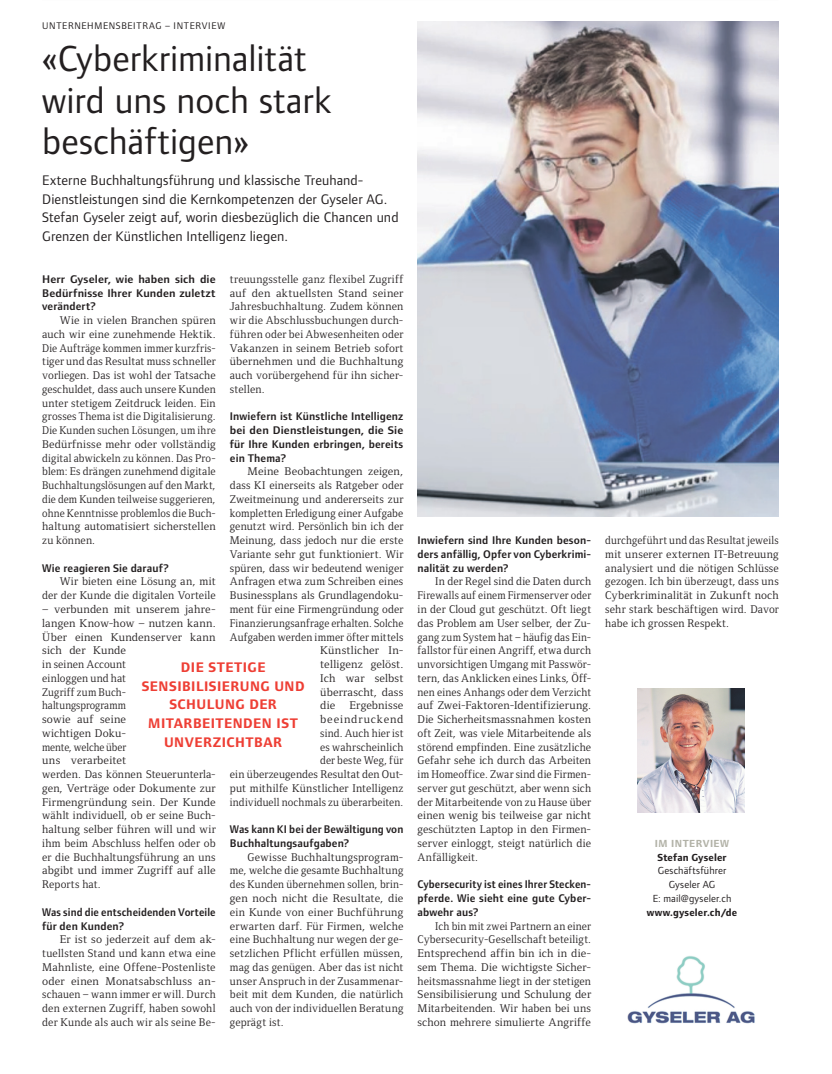
<style>
.page{position:relative;width:832px;height:1074px;background:#fff}
.page>*{position:absolute;margin:0;border:0;box-sizing:border-box;transform-origin:0 0}
.t1{font:37.5px/41.2px "Foundry Form Sans";letter-spacing:.005em;color:#231f20}
.t2{font:14.38px/18.8px "Foundry Form Sans";letter-spacing:.01em;color:#231f20}
.t3{font:700 14.38px/18.8px "Foundry Form Sans";letter-spacing:.035em;color:#ee3e34;text-align:center}
.t4{font:11.5px/13.8px "Foundry Form Serif";letter-spacing:.015em;color:#231f20;text-align:justify}
.t5{font:11.5px/13.8px "Foundry Form Serif";letter-spacing:.015em;color:#231f20;scale:1.05 1}
.t6{font:600 11.5px/13.8px "Foundry Form Sans";letter-spacing:.01em;color:#231f20;text-align:justify}
.t7{font:11.5px/13.8px "Foundry Form Serif";letter-spacing:.015em;color:#231f20;text-align:justify;scale:.96 1}
.t8{font:600 11.5px/13.8px "Foundry Form Sans";letter-spacing:.01em;color:#231f20;scale:.95 1}
.t9{font:600 11.5px/13.8px "Foundry Form Sans";letter-spacing:.01em;color:#231f20;text-align:justify;scale:1.05 1}
.t10{font:10.62px/13.8px "Foundry Form Sans";letter-spacing:.015em;color:#231f20;text-align:center}
.t11{font:700 10.62px "Foundry Form Sans";letter-spacing:.015em;color:#231f20}
.t12{font:700 10.62px "Foundry Form Sans";letter-spacing:.045em;color:#b2b2a7}
.t13{font:10px "Foundry Form Sans";letter-spacing:.065em;color:#231f20}
</style>
<div class="page">
<hr style="left:42px;top:0;width:737px;height:1px;background:#231f20">
<img style="left:637px;top:688px;width:108px;height:124px">
<img style="left:418px;top:21px;width:361px;height:495px">
<img style="left:627px;top:956px;width:128px;height:68px">
<p class="t13" style="left:42px;top:20px;width:184px">UNTERNEHMENSBEITRAG – INTERVIEW</p>
<h1 class="t1" style="left:42px;top:38px;width:291px">«Cyberkriminalität wird uns noch stark beschäftigen»</h1>
<p class="t2" style="left:42px;top:170px;width:358px">Externe Buchhaltungsführung und klassische Treuhand-Dienstleistungen sind die Kernkompetenzen der Gyseler AG.<br>Stefan Gyseler zeigt auf, worin diesbezüglich die Chancen und Grenzen der Künstlichen Intelligenz liegen.</p>
<p class="t9" style="left:42px;top:272px;width:167px">Herr Gyseler, wie haben sich die Bedürfnisse Ihrer Kunden zuletzt verändert?</p>
<p class="t4" style="left:42px;top:313px;width:175px;text-indent:18px">Wie in vielen Branchen spüren auch wir eine zunehmende Hektik.<br>Die Aufträge kommen immer kurzfris&shy;tiger und das Resultat muss schneller vorliegen. Das ist wohl der Tatsache geschuldet, dass auch unsere Kunden unter stetigem Zeitdruck leiden. Ein grosses Thema ist die Digitalisierung.<br>Die Kunden suchen Lösungen, um ihre Bedürfnisse mehr oder vollständig digital abwickeln zu können. Das Pro&shy;blem: Es drängen zunehmend digitale Buchhaltungslösungen auf den Markt, die dem Kunden teilweise suggerieren, ohne Kenntnisse problemlos die Buch&shy;haltung automatisiert sicherstellen zu können.</p>
<p class="t6" style="left:42px;top:561px;width:128px">Wie reagieren Sie darauf?</p>
<p class="t4" style="left:42px;top:574px;width:175px;text-align:right">Wir bieten eine Lösung an, mit der der Kunde die digitalen Vorteile</p>
<p class="t5" style="left:42px;top:602px;width:167px">– verbunden mit unserem jahre - langen Know-how – nutzen kann.<br>Über einen Kundenserver kann sich der Kunde<br>in seinen Account<br>einloggen und hat<br>Zugriff zum Buch -<br>haltungspro gramm<br>sowie auf seine<br>wichtigen Doku-<br>mente, welche über<br>uns verarbeitet<br>werden. Das können Steuerunterla&shy;gen, Verträge oder Dokumente zur<br>Firmengründung sein. Der Kunde wählt individuell, ob er seine Buch&shy;haltung selber führen will und wir ihm beim Abschluss helfen oder ob er die Buchhaltungsführung an uns abgibt und immer Zugriff auf alle<br>Reports hat.</p>
<p class="t8" style="left:42px;top:904px;width:184px">Was sind die entscheidenden Vorteile für den Kunden?</p>
<p class="t5" style="left:42px;top:932px;width:167px;text-align:justify;text-indent:18px">Er ist so jederzeit auf dem ak&shy;tuellsten Stand und kann etwa eine Mahnliste, eine Offene-Postenliste oder einen Monatsabschluss an&shy;schauen – wann immer er will. Durch den externen Zugriff, haben sowohl der Kunde als auch wir als seine Be-</p>
<p class="t4" style="left:230px;top:272px;width:175px">treuungsstelle ganz flexibel Zugriff auf den aktuellsten Stand seiner Jahresbuchhaltung. Zudem können wir die Abschlussbuchungen durch&shy;führen oder bei Abwesenheiten oder Vakanzen in seinem Betrieb sofort übernehmen und die Buchhaltung auch vorübergehend für ihn sicher&shy;stellen.</p>
<p class="t6" style="left:230px;top:409px;width:175px">Inwiefern ist Künstliche Intelligenz bei den Dienstleistungen, die Sie für Ihre Kunden erbringen, bereits ein Thema?</p>
<p class="t5" style="left:230px;top:464px;width:167px;text-align:right">Meine Beobachtungen zeigen, dass KI einerseits als Ratgeber oder<br>Zweitmeinung und andererseits zur kompletten Erledigung einer Aufgabe genutzt wird. Persönlich bin ich der<br>Meinung, dass jedoch nur die erste<br>Variante sehr gut funktioniert. Wir spüren, dass wir bedeutend weniger<br>Anfragen etwa zum Schreiben eines<br>Businessplans als Grundlagendoku&shy;ment für eine Firmengründung oder<br>Finanzierungsanfrage erhalten. Solche<br>Aufgaben werden immer öfter mittels<br>Künstlicher In-<br>telligenz gelöst.<br>Ich war selbst<br>überrascht, dass<br>die Ergebnisse<br>beeindruckend<br>sind. Auch hier ist<br>es wahrscheinlich<br>der beste Weg, für<br>ein überzeugendes Resultat den Out&shy;put mithilfe Künstlicher Intelligenz individuell nochmals zu überarbeiten.</p>
<p class="t6" style="left:230px;top:822px;width:175px">Was kann KI bei der Bewältigung von<br>Buchhaltungsaufgaben?</p>
<p class="t4" style="left:230px;top:849px;width:175px;text-indent:18px">Gewisse Buchhaltungs pro gram&shy;me, welche die gesamte Buchhaltung des Kunden übernehmen sollen, brin&shy;gen noch nicht die Resultate, die ein Kunde von einer Buchführung erwarten darf. Für Firmen, welche eine Buchhaltung nur wegen der ge&shy;setzlichen Pflicht erfüllen müssen, mag das genügen. Aber das ist nicht unser Anspruch in der Zusammenar&shy;beit mit dem Kunden, die natürlich auch von der individuellen Beratung geprägt ist.</p>
<p class="t3" style="left:142px;top:657px;width:164px">DIE STETIGE<br>SENSIBILISIERUNG UND<br>SCHULUNG DER<br>MITARBEITENDEN IST<br>UNVERZICHTBAR</p>
<p class="t6" style="left:418px;top:533px;width:175px">Inwiefern sind Ihre Kunden beson&shy;ders anfällig, Opfer von Cyberkrimi&shy;nalität zu werden?</p>
<p class="t4" style="left:418px;top:574px;width:175px;text-indent:18px">In der Regel sind die Daten durch Firewalls auf einem Firmenserver oder in der Cloud gut geschützt. Oft liegt das Problem am User selber, der Zu&shy;gang zum System hat – häufig das Ein&shy;fallstor für einen Angriff, etwa durch unvorsichtigen Umgang mit Passwör&shy;tern, das Anklicken eines Links, Öff&shy;nen eines Anhangs oder dem Verzicht auf Zwei-Faktoren-Identifizierung.<br>Die Sicherheitsmassnahmen kosten oft Zeit, was viele Mitarbeitende als störend empfinden. Eine zusätzliche Gefahr sehe ich durch das Arbeiten im Homeoffice. Zwar sind die Firmen&shy;server gut geschützt, aber wenn sich der Mitarbeitende von zu Hause über einen wenig bis teilweise gar nicht geschützten Laptop in den Firmen&shy;server einloggt, steigt natürlich die Anfälligkeit.</p>
<p class="t8" style="left:418px;top:877px;width:184px;text-align:justify">Cybersecurity ist eines Ihrer Stecken&shy;pferde. Wie sieht eine gute Cyber&shy;abwehr aus?</p>
<p class="t4" style="left:418px;top:918px;width:175px;text-indent:18px">Ich bin mit zwei Partnern an einer Cybersecurity-Gesellschaft beteiligt.<br>Entsprechend affin bin ich in die&shy;sem Thema. Die wichtigste Sicher&shy;heitsmassnahme liegt in der stetigen Sensibilisierung und Schulung der Mitarbeitenden. Wir haben bei uns schon mehrere simulierte Angriffe</p>
<p class="t7" style="left:605px;top:533px;width:182px">durchgeführt und das Resultat jeweils mit unserer externen IT-Betreuung analysiert und die nötigen Schlüsse gezogen. Ich bin überzeugt, dass uns Cyberkriminalität in Zukunft noch sehr stark beschäftigen wird. Davor habe ich grossen Respekt.</p>
<p class="t12" style="left:655px;top:837px;width:76px">IM INTERVIEW</p>
<p class="t11" style="left:657px;top:851px;width:71px">Stefan Gyseler</p>
<p class="t10" style="left:653px;top:863px;width:80px">Geschäftsführer<br>Gyseler AG<br>E: mail@gyseler.ch</p>
<p class="t11" style="left:647px;top:906px;width:92px">www.gyseler.ch/de</p>
</div>
